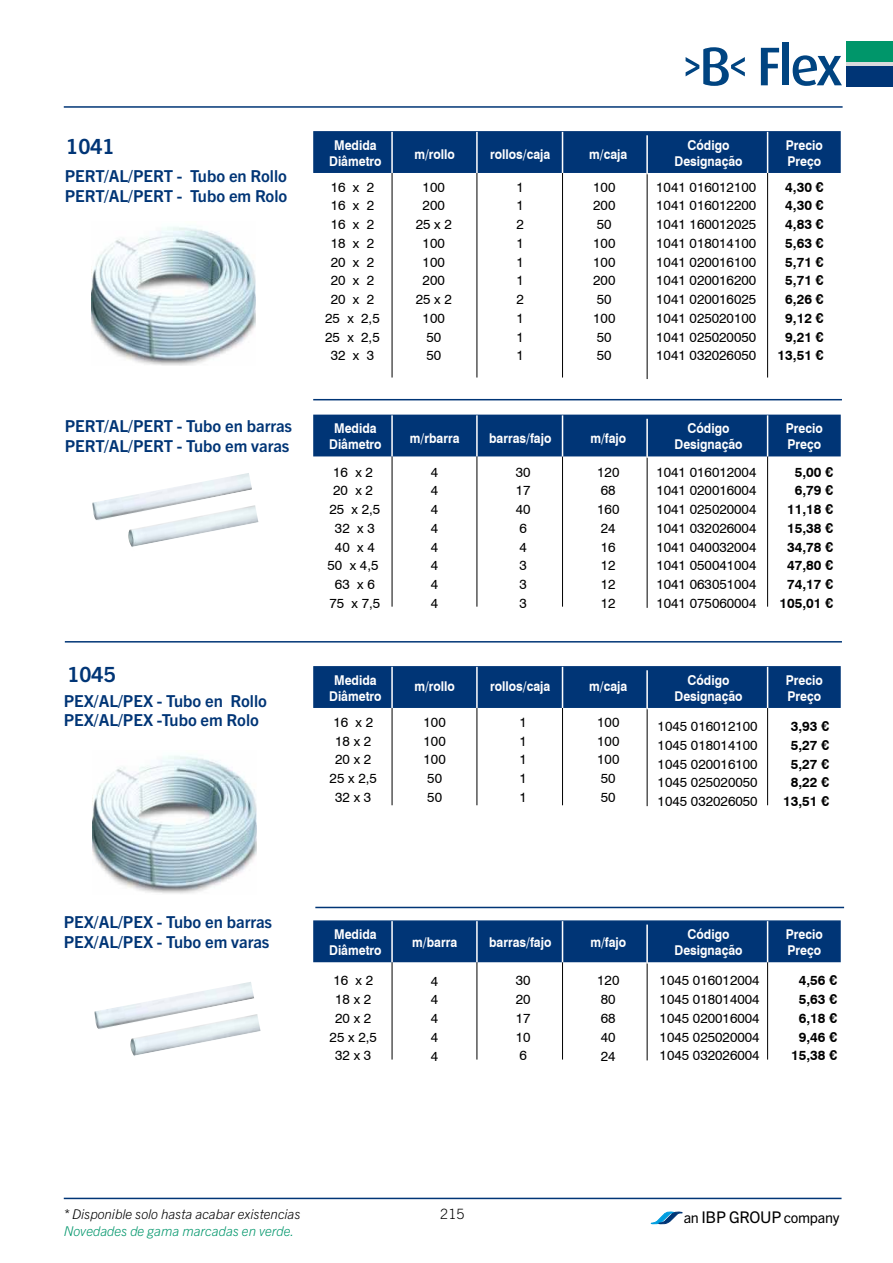
<style>
.page{position:relative;width:893px;height:1263px;background:#fff}
.page>*{position:absolute;margin:0;border:0;box-sizing:border-box;transform-origin:0 0}
.t1{font:700 21px "Trade Gothic Next LT Pro";color:#003576}
.t2{font:700 16.5px/19.8px "Trade Gothic Next LT Pro";color:#003576}
.t3{font:14.55px "Trade Gothic Next LT Pro";letter-spacing:-.02em;color:#000}
.t4{font:300 14.25px "Trade Gothic Next LT Pro";color:#000}
.t5{font:13.5px/18.8px "Swiss 721 BT";color:#000;text-align:justify}
.t6{font:700 13.5px/16.2px "Swiss 721 BT";color:#fff;text-align:center;scale:.9 1}
.t7{font:700 13.5px/18.8px "Swiss 721 BT";color:#000;text-align:center}
.t8{font:italic 300 13.5px "Trade Gothic Next LT Pro";color:#000}
.t9{font:italic 300 13.5px "Trade Gothic Next LT Pro";color:#00966b}
.s1{font-size:16.2px}
</style>
<div class="page">
<div style="left:846px;top:61px;width:47px;height:8px;background:#d9dadb"></div>
<div style="left:846px;top:41px;width:47px;height:21px;background:#00966a"></div>
<div style="left:846px;top:66px;width:47px;height:21px;background:#003576"></div>
<svg style="left:651px;top:1211px;width:31px;height:13px"></svg>
<hr style="left:64px;top:106px;width:779px;height:2px;background:#003576">
<hr style="left:64px;top:1198px;width:777px;height:1px;background:#003576">
<svg style="left:686px;top:47px;width:59px;height:39px"></svg>
<svg style="left:761px;top:48px;width:18px;height:37px"></svg>
<div style="left:782px;top:43px;width:7px;height:42px;background:#004481"></div>
<svg style="left:793px;top:55px;width:49px;height:31px"></svg>
<hr style="left:392px;top:132px;width:1px;height:245px;background:#000">
<hr style="left:392px;top:415px;width:1px;height:192px;background:#000">
<hr style="left:392px;top:667px;width:1px;height:138px;background:#000">
<hr style="left:392px;top:921px;width:1px;height:138px;background:#000">
<hr style="left:477px;top:132px;width:1px;height:245px;background:#000">
<hr style="left:477px;top:415px;width:1px;height:192px;background:#000">
<hr style="left:477px;top:667px;width:1px;height:138px;background:#000">
<hr style="left:477px;top:921px;width:1px;height:138px;background:#000">
<hr style="left:562px;top:132px;width:1px;height:245px;background:#000">
<hr style="left:562px;top:415px;width:1px;height:192px;background:#000">
<hr style="left:562px;top:667px;width:1px;height:138px;background:#000">
<hr style="left:562px;top:921px;width:1px;height:138px;background:#000">
<hr style="left:647px;top:136px;width:1px;height:243px;background:#000">
<hr style="left:647px;top:418px;width:1px;height:190px;background:#000">
<hr style="left:647px;top:669px;width:1px;height:137px;background:#000">
<hr style="left:647px;top:923px;width:1px;height:137px;background:#000">
<hr style="left:767px;top:134px;width:1px;height:243px;background:#000">
<hr style="left:767px;top:417px;width:1px;height:190px;background:#000">
<hr style="left:767px;top:668px;width:1px;height:137px;background:#000">
<hr style="left:767px;top:922px;width:1px;height:137px;background:#000">
<img style="left:91px;top:226px;width:164px;height:140px">
<div style="left:313px;top:131px;width:528px;height:42px;background:#003576;border:2px solid #003576"></div>
<div style="left:313px;top:415px;width:528px;height:41px;background:#003576"></div>
<div style="left:313px;top:666px;width:528px;height:42px;background:#003576;border:2px solid #003576"></div>
<div style="left:313px;top:920px;width:528px;height:42px;background:#003576;border:2px solid #003576"></div>
<hr style="left:391px;top:132px;width:2px;height:41px;background:#fff">
<hr style="left:391px;top:415px;width:2px;height:41px;background:#fff">
<hr style="left:391px;top:667px;width:2px;height:41px;background:#fff">
<hr style="left:391px;top:921px;width:2px;height:41px;background:#fff">
<hr style="left:476px;top:132px;width:2px;height:41px;background:#fff">
<hr style="left:476px;top:415px;width:2px;height:41px;background:#fff">
<hr style="left:476px;top:667px;width:2px;height:41px;background:#fff">
<hr style="left:476px;top:921px;width:2px;height:41px;background:#fff">
<hr style="left:562px;top:132px;width:1px;height:41px;background:#fff">
<hr style="left:562px;top:415px;width:1px;height:41px;background:#fff">
<hr style="left:562px;top:667px;width:1px;height:41px;background:#fff">
<hr style="left:562px;top:921px;width:1px;height:41px;background:#fff">
<hr style="left:646px;top:135px;width:2px;height:39px;background:#fff">
<hr style="left:646px;top:419px;width:2px;height:39px;background:#fff">
<hr style="left:646px;top:670px;width:2px;height:39px;background:#fff">
<hr style="left:646px;top:924px;width:2px;height:39px;background:#fff">
<hr style="left:767px;top:132px;width:1px;height:41px;background:#fff">
<hr style="left:767px;top:415px;width:1px;height:41px;background:#fff">
<hr style="left:767px;top:667px;width:1px;height:41px;background:#fff">
<hr style="left:767px;top:921px;width:1px;height:41px;background:#fff">
<img style="left:92px;top:473px;width:166px;height:74px">
<hr style="left:313px;top:399px;width:529px;height:1px;background:#003576">
<img style="left:92px;top:755px;width:165px;height:139px">
<hr style="left:65px;top:641px;width:777px;height:1px;background:#003576">
<img style="left:95px;top:982px;width:166px;height:74px">
<hr style="left:315px;top:907px;width:529px;height:1px;background:#003576">
<h1 class="t1" style="left:66px;top:131px;width:50px">1041</h1>
<p class="t6" style="left:674px;top:136px;width:77px">Código<br>Designação</p>
<p class="t6" style="left:786px;top:136px;width:43px;text-align:left">Precio<br>Preço</p>
<p class="t6" style="left:329px;top:137px;width:60px">Medida<br>Diâmetro</p>
<p class="t6" style="left:414px;top:146px;width:47px">m/rollo</p>
<p class="t6" style="left:490px;top:146px;width:68px">rollos/caja</p>
<p class="t6" style="left:589px;top:146px;width:44px">m/caja</p>
<p class="t2" style="left:65px;top:165px;width:224px">PERT/AL/PERT - Tubo en Rollo<br>PERT/AL/PERT - Tubo em Rolo</p>
<p class="t5" style="left:656px;top:177px;width:102px">1041 016012100<br>1041 016012200<br>1041 160012025<br>1041 018014100<br>1041 020016100<br>1041 020016200<br>1041 020016025<br>1041 025020100<br>1041 025020050<br>1041 032026050</p>
<p class="t7" style="left:778px;top:177px;width:47px">4,30 €<br>4,30 €<br>4,83 €<br>5,63 €<br>5,71 €<br>5,71 €<br>6,26 €<br>9,12 €<br>9,21 €<br>13,51 €</p>
<p class="t5" style="left:416px;top:177px;width:38px;text-align:center">100<br>200<br>25 x 2<br>100<br>100<br>200<br>25 x 2<br>100<br>50<br>50</p>
<p class="t5" style="left:516px;top:177px;width:9px">1<br>1<br>2<br>1<br>1<br>1<br>2<br>1<br>1<br>1</p>
<p class="t5" style="left:593px;top:177px;width:24px;text-align:left">100<br>200<br>50<br>100<br>100<br>200<br>50<br>100<br>50<br>50</p>
<p class="t5" style="left:325px;top:177px;width:56px;text-align:center">16 x 2<br>16 x 2<br>16 x 2<br>18 x 2<br>20 x 2<br>20 x 2<br>20 x 2<br>25 x 2,5<br>25 x 2,5<br>32 x 3</p>
<p class="t2" style="left:65px;top:415px;width:229px">PERT/AL/PERT - Tubo en barras<br>PERT/AL/PERT - Tubo em varas</p>
<h1 class="t1" style="left:68px;top:660px;width:50px">1045</h1>
<p class="t2" style="left:64px;top:690px;width:205px">PEX/AL/PEX - Tubo en Rollo<br>PEX/AL/PEX -Tubo em Rolo</p>
<p class="t6" style="left:329px;top:420px;width:60px">Medida<br>Diâmetro</p>
<p class="t6" style="left:410px;top:429px;width:57px">m/rbarra</p>
<p class="t6" style="left:489px;top:429px;width:71px">barras/fajo</p>
<p class="t6" style="left:590px;top:429px;width:41px">m/fajo</p>
<p class="t5" style="left:516px;top:462px;width:16px;text-align:left">30<br>17<br>40<br>6<br>4<br>3<br>3<br>3</p>
<p class="t5" style="left:328px;top:462px;width:54px;text-align:center">16 x 2<br>20 x 2<br>25 x 2,5<br>32 x 3<br>40 x 4<br>50 x 4,5<br>63 x 6<br>75 x 7,5</p>
<p class="t5" style="left:597px;top:462px;width:24px;text-align:left">120<br>68<br>160<br>24<br>16<br>12<br>12<br>12</p>
<p class="t5" style="left:431px;top:462px;width:9px">4<br>4<br>4<br>4<br>4<br>4<br>4<br>4</p>
<p class="t6" style="left:329px;top:671px;width:60px">Medida<br>Diâmetro</p>
<p class="t5" style="left:330px;top:713px;width:49px;text-align:center">16 x 2<br>18 x 2<br>20 x 2<br>25 x 2,5<br>32 x 3</p>
<p class="t6" style="left:414px;top:678px;width:47px">m/rollo</p>
<p class="t5" style="left:424px;top:713px;width:24px;text-align:left">100<br>100<br>100<br>50<br>50</p>
<p class="t6" style="left:490px;top:678px;width:68px">rollos/caja</p>
<p class="t5" style="left:519px;top:713px;width:9px">1<br>1<br>1<br>1<br>1</p>
<p class="t6" style="left:589px;top:678px;width:44px">m/caja</p>
<p class="t5" style="left:597px;top:713px;width:24px;text-align:left">100<br>100<br>100<br>50<br>50</p>
<p class="t6" style="left:674px;top:420px;width:77px">Código<br>Designação</p>
<p class="t6" style="left:786px;top:420px;width:43px;text-align:left">Precio<br>Preço</p>
<p class="t5" style="left:656px;top:462px;width:102px">1041 016012004<br>1041 020016004<br>1041 025020004<br>1041 032026004<br>1041 040032004<br>1041 050041004<br>1041 063051004<br>1041 075060004</p>
<p class="t7" style="left:779px;top:462px;width:55px;text-align:right">5,00 €<br>6,79 €<br>11,18 €<br>15,38 €<br>34,78 €<br>47,80 €<br>74,17 €<br>105,01 €</p>
<p class="t6" style="left:674px;top:671px;width:77px">Código<br>Designação</p>
<p class="t6" style="left:786px;top:671px;width:43px;text-align:left">Precio<br>Preço</p>
<p class="t5" style="left:658px;top:717px;width:102px">1045 016012100<br>1045 018014100<br>1045 020016100<br>1045 025020050<br>1045 032026050</p>
<p class="t7" style="left:783px;top:717px;width:47px">3,93 €<br>5,27 €<br>5,27 €<br>8,22 €<br>13,51 €</p>
<p class="t2" style="left:64px;top:911px;width:210px">PEX/AL/PEX - Tubo en barras<br>PEX/AL/PEX - Tubo em varas</p>
<p class="t6" style="left:329px;top:926px;width:60px">Medida<br>Diâmetro</p>
<p class="t6" style="left:412px;top:933px;width:51px">m/barra</p>
<p class="t6" style="left:489px;top:933px;width:71px">barras/fajo</p>
<p class="t6" style="left:590px;top:933px;width:41px">m/fajo</p>
<p class="t6" style="left:674px;top:926px;width:77px">Código<br>Designação</p>
<p class="t6" style="left:786px;top:926px;width:43px;text-align:left">Precio<br>Preço</p>
<p class="t5" style="left:330px;top:971px;width:49px;text-align:center">16 x 2<br>18 x 2<br>20 x 2<br>25 x 2,5<br>32 x 3</p>
<p class="t5" style="left:660px;top:971px;width:102px">1045 016012004<br>1045 018014004<br>1045 020016004<br>1045 025020004<br>1045 032026004</p>
<p class="t7" style="left:791px;top:971px;width:47px">4,56 €<br>5,63 €<br>6,18 €<br>9,46 €<br>15,38 €</p>
<p class="t5" style="left:516px;top:971px;width:16px">30<br>20<br>17<br>10<br>6</p>
<p class="t5" style="left:597px;top:971px;width:24px;text-align:left">120<br>80<br>68<br>40<br>24</p>
<p class="t5" style="left:431px;top:971px;width:9px">4<br>4<br>4<br>4<br>4</p>
<p class="t8" style="left:64px;top:1205px;width:238px">* Disponible solo hasta acabar existencias</p>
<p class="t4" style="left:440px;top:1204px;width:26px">215</p>
<p class="t9" style="left:64px;top:1221px;width:232px">Novedades de gama marcadas en verde.</p>
<p class="t3" style="left:684px;top:1208px;width:157px">an <span class="s1">IBP GROUP</span> company</p>
</div>
